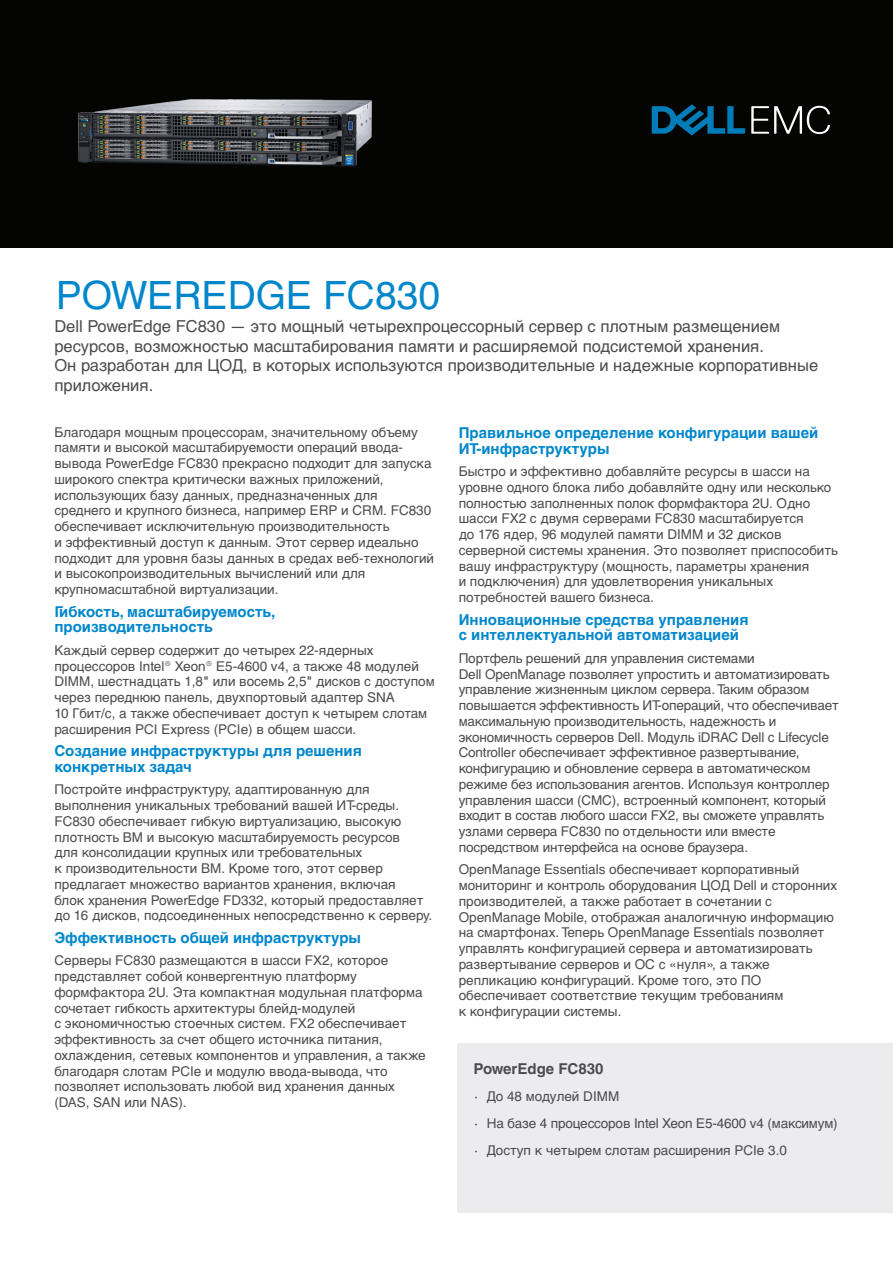
<style>
.page{position:relative;width:893px;height:1263px;background:#fff}
.page>*{position:absolute;margin:0;border:0;box-sizing:border-box;transform-origin:0 0}
.Document_Headline{font:39px "Helvetica Cyr Upright";color:#0087cb}
.Document_Headline-2{font:16.5px/19.5px "Helvetica Cyr Upright";color:#4b4c4d}
.Body_Headline{font:700 15px/15.8px "Helvetica Cyr";color:#0087cb}
.Body_Headline-2{font:700 15px "Helvetica Cyr";color:#4b4c4d}
.Body_Text{font:13.5px/15.8px "Helvetica Cyr Upright";color:#4b4c4d}
.Body_Headline-3{font:13.5px/15.8px "Helvetica Cyr Upright";color:#4b4c4d}
.Bullet_Text{font:13.5px "Helvetica Cyr Upright";letter-spacing:-.005em;color:#4b4c4d}
.s1{font-family:"Dell Replica";font-weight:300}
</style>
<div class="page">
<div style="left:0;top:0;width:893px;height:247px;background:#040503"></div>
<svg style="left:751px;top:106px;width:79px;height:28px"></svg>
<svg style="left:652px;top:104px;width:93px;height:32px"></svg>
<div style="left:458px;top:1043px;width:435px;height:170px;background:#ececee"></div>
<img style="left:78px;top:99px;width:294px;height:68px">
<p class="Document_Headline" style="left:56px;top:274px;width:386px">POWEREDGE FC830</p>
<p class="Document_Headline-2" style="left:54px;top:317px;width:765px">Dell PowerEdge FC830 — это мощный четырехпроцессорный сервер с плотным размещением ресурсов, возможностью масштабирования памяти и расширяемой подсистемой хранения.<br>Он разработан для ЦОД, в которых используются производительные и надежные корпоративные приложения.</p>
<p class="Body_Text" style="left:54px;top:424px;width:381px">Благодаря мощным процессорам, значительному объему памяти и высокой масштабируемости операций ввода&shy;вывода PowerEdge FC830 прекрасно подходит для запуска широкого спектра критически важных приложений, использующих базу данных, предназначенных для среднего и крупного бизнеса, например ERP и CRM. FC830 обеспечивает исключительную производительность<br>и эффективный доступ к данным. Этот сервер идеально подходит для уровня базы данных в средах веб-технологий и высокопроизводительных вычислений или для крупномасштабной виртуализации.</p>
<p class="Body_Headline" style="left:54px;top:603px;width:222px">Гибкость, масштабируемость, производительность</p>
<p class="Body_Headline-3" style="left:54px;top:642px;width:382px">Каждый сервер содержит до четырех 22-ядерных процессоров Intel® Xeon® E5-4600 v4, а также 48 модулей DIMM, шестнадцать 1,8" или восемь 2,5" дисков с доступом через переднюю панель, двухпортовый адаптер SNA<br>10 Гбит/с, а также обеспечивает доступ к четырем слотам расширения PCI Express (PCIe) в общем шасси.</p>
<p class="Body_Headline" style="left:54px;top:743px;width:309px">Создание инфраструктуры для решения конкретных задач</p>
<p class="Body_Headline-3" style="left:54px;top:782px;width:379px">Постройте инфраструктуру, адаптированную для выполнения уникальных требований вашей ИТ-среды.<br>FC830 обеспечивает гибкую виртуализацию, высокую плотность ВМ и высокую масштабируемость ресурсов<br>для консолидации крупных или требовательных<br>к производительности ВМ. Кроме того, этот сервер предлагает множество вариантов хранения, включая<br>блок хранения PowerEdge FD332, который предоставляет до 16 дисков, подсоединенных непосредственно к серверу.</p>
<p class="Body_Headline" style="left:54px;top:929px;width:308px">Эффективность общей инфраструктуры</p>
<p class="Body_Headline-3" style="left:54px;top:953px;width:373px">Серверы FC830 размещаются в шасси FX2, которое представляет собой конвергентную платформу формфактора 2U. Эта компактная модульная платформа сочетает гибкость архитектуры блейд-модулей<br>с экономичностью стоечных систем. FX2 обеспечивает эффективность за счет общего источника питания, охлаждения, сетевых компонентов и управления, а также благодаря слотам PCIe и модулю ввода-вывода, что позволяет использовать любой вид хранения данных (DAS, SAN или NAS).</p>
<p class="Body_Headline" style="left:459px;top:425px;width:361px">Правильное определение конфигурации вашей<br>ИТ-инфраструктуры</p>
<p class="Body_Headline-3" style="left:459px;top:463px;width:381px">Быстро и эффективно добавляйте ресурсы в шасси на уровне одного блока либо добавляйте одну или несколько полностью заполненных полок формфактора 2U. Одно шасси FX2 с двумя серверами FC830 масштабируется<br>до 176 ядер, 96 модулей памяти DIMM и 32 дисков серверной системы хранения. Это позволяет приспособить вашу инфраструктуру (мощность, параметры хранения<br>и подключения) для удовлетворения уникальных потребностей вашего бизнеса.</p>
<p class="Body_Headline" style="left:459px;top:611px;width:291px">Инновационные средства управления с интеллектуальной автоматизацией</p>
<p class="Body_Text" style="left:459px;top:650px;width:382px">Портфель решений для управления системами<br>Dell OpenManage позволяет упростить и автоматизировать управление жизненным циклом сервера. Таким образом повышается эффективность ИТ-операций, что обеспечивает максимальную производительность, надежность и экономичность серверов Dell. Модуль iDRAC Dell с Lifecycle Controller обеспечивает эффективное развертывание, конфигурацию и обновление сервера в автоматическом режиме без использования агентов. Используя контроллер управления шасси (CMC), встроенный компонент, который входит в состав любого шасси FX2, вы сможете управлять узлами сервера FC830 по отдельности или вместе посредством интерфейса на основе браузера.</p>
<p class="Body_Text" style="left:459px;top:862px;width:380px">OpenManage Essentials обеспечивает корпоративный мониторинг и контроль оборудования ЦОД Dell и сторонних производителей, а также работает в сочетании с OpenManage Mobile, отображая аналогичную информацию на смартфонах. Теперь OpenManage Essentials позволяет управлять конфигурацией сервера и автоматизировать развертывание серверов и ОС с «нуля», а также репликацию конфигураций. Кроме того, это ПО обеспечивает соответствие текущим требованиям<br>к конфигурации системы.</p>
<p class="Body_Headline-2" style="left:473px;top:1060px;width:131px">PowerEdge FC830</p>
<p class="Bullet_Text" style="left:473px;top:1089px;width:147px"><span class="s1">•</span> До 48 модулей DIMM</p>
<p class="Bullet_Text" style="left:473px;top:1116px;width:366px"><span class="s1">•</span> На базе 4 процессоров Intel Xeon E5-4600 v4 (максимум)</p>
<p class="Bullet_Text" style="left:473px;top:1143px;width:315px"><span class="s1">•</span> Доступ к четырем слотам расширения PCIe 3.0</p>
</div>
